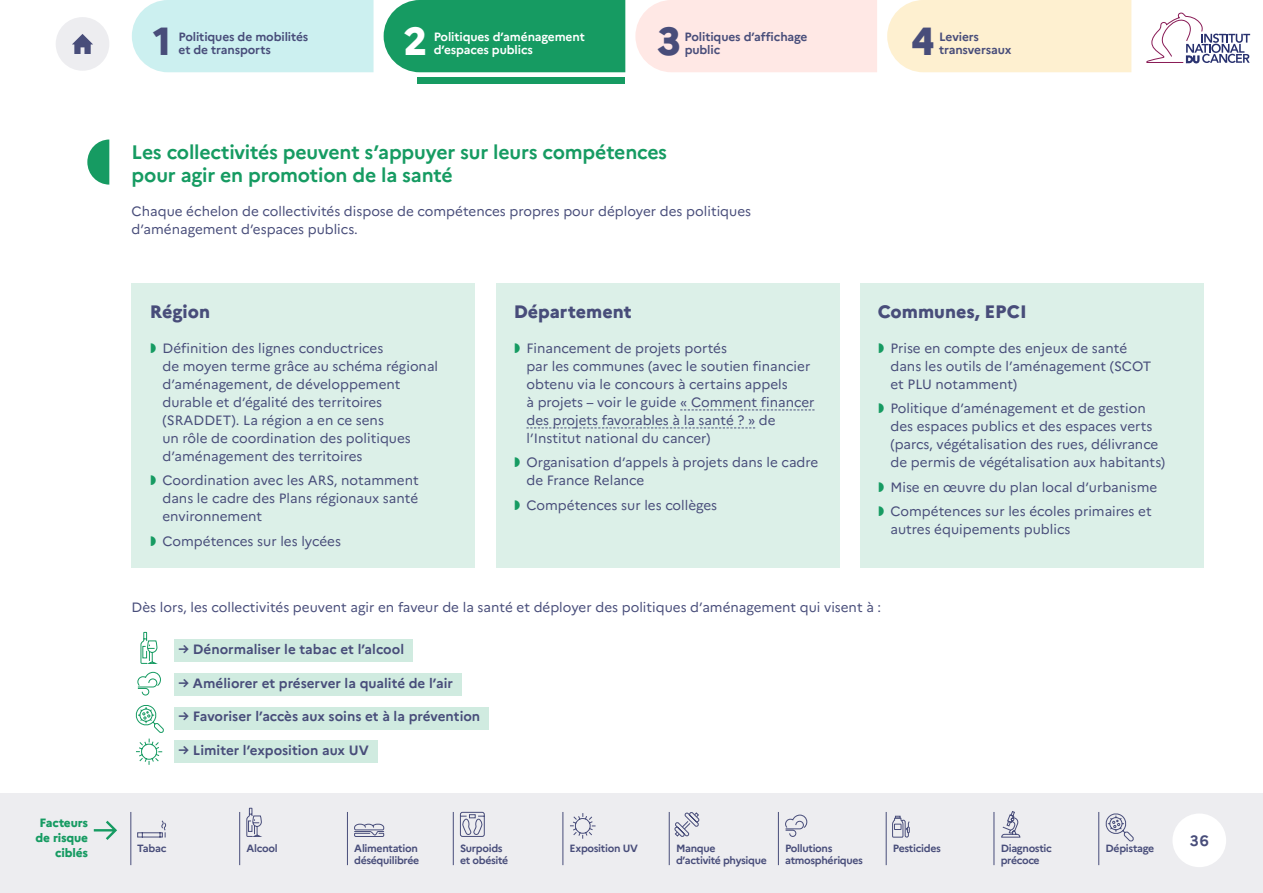
<style>
.page{position:relative;width:1263px;height:893px;background:#fff}
.page>*{position:absolute;margin:0;border:0;box-sizing:border-box;transform-origin:0 0}
.t1{font:800 39.15px "Marianne";color:#484d7a}
.t2{font:800 39.15px "Marianne";color:#fff}
.t3{font:700 19.5px/22.5px "Marianne";letter-spacing:-.01em;color:#169b62}
.t4{font:800 18px "Marianne";color:#484d7a}
.t5{font:700 15px "Marianne";color:#484d7a}
.t6{font:13.5px/18px "Marianne";color:#484d7a}
.t7{font:700 13.5px "Marianne";color:#484d7a}
.t8{font:700 12px "Marianne";letter-spacing:-.01em;color:#484d7a}
.t9{font:700 12px "Marianne";letter-spacing:-.01em;color:#fff}
.t10{font:800 12px/15px "Marianne";letter-spacing:-.01em;color:#169b62;text-align:right}
.t11{font:700 10.5px/12px "Marianne";letter-spacing:-.03em;color:#484d7a}
</style>
<div class="page">
<div style="left:132px;top:0;width:241px;height:72px;background:#ccf0f0"></div>
<div style="left:635px;top:0;width:242px;height:72px;background:#ffe8e5"></div>
<div style="left:887px;top:0;width:244px;height:72px;background:#fef0d0"></div>
<div style="left:384px;top:0;width:241px;height:72px;background:#169b62"></div>
<div style="left:418px;top:78px;width:207px;height:6px;background:#169b62"></div>
<div style="left:0;top:793px;width:1263px;height:100px;background:#ededf0"></div>
<svg style="left:94px;top:821px;width:23px;height:19px"></svg>
<div style="left:1172px;top:813px;width:54px;height:54px;background:#fff;border-radius:50%"></div>
<div style="left:56px;top:17px;width:53px;height:54px;background:#ededf0;border-radius:50%"></div>
<svg style="left:72px;top:34px;width:21px;height:20px"></svg>
<hr style="left:130px;top:812px;width:1px;height:53px;background:#484d7a">
<svg style="left:1146px;top:13px;width:104px;height:50px"></svg>
<hr style="left:239px;top:812px;width:1px;height:53px;background:#484d7a">
<hr style="left:347px;top:812px;width:1px;height:53px;background:#484d7a">
<hr style="left:453px;top:812px;width:1px;height:53px;background:#484d7a">
<hr style="left:562px;top:812px;width:1px;height:53px;background:#484d7a">
<hr style="left:669px;top:812px;width:1px;height:53px;background:#484d7a">
<hr style="left:778px;top:812px;width:1px;height:53px;background:#484d7a">
<hr style="left:886px;top:812px;width:1px;height:53px;background:#484d7a">
<hr style="left:993px;top:812px;width:1px;height:53px;background:#484d7a">
<hr style="left:1098px;top:812px;width:1px;height:53px;background:#484d7a">
<svg style="left:460px;top:812px;width:25px;height:25px"></svg>
<svg style="left:674px;top:812px;width:26px;height:25px"></svg>
<svg style="left:137px;top:820px;width:29px;height:18px"></svg>
<svg style="left:246px;top:807px;width:16px;height:30px"></svg>
<svg style="left:354px;top:823px;width:30px;height:14px"></svg>
<svg style="left:570px;top:813px;width:26px;height:26px"></svg>
<svg style="left:1105px;top:813px;width:29px;height:29px"></svg>
<svg style="left:1001px;top:811px;width:19px;height:27px"></svg>
<svg style="left:785px;top:814px;width:22px;height:23px"></svg>
<svg style="left:892px;top:816px;width:18px;height:22px"></svg>
<div style="left:174px;top:640px;width:239px;height:22px;background:#d0ebe0"></div>
<div style="left:174px;top:673px;width:287px;height:22px;background:#d0ebe0"></div>
<div style="left:174px;top:707px;width:315px;height:22px;background:#d0ebe0"></div>
<div style="left:174px;top:741px;width:203px;height:22px;background:#d0ebe0"></div>
<div style="left:132px;top:283px;width:343px;height:285px;background:#dcf0e8"></div>
<div style="left:496px;top:283px;width:343px;height:285px;background:#dcf0e8"></div>
<div style="left:860px;top:283px;width:344px;height:285px;background:#dcf0e8"></div>
<svg style="left:680px;top:410px;width:134px;height:1px"></svg>
<svg style="left:526px;top:428px;width:229px;height:1px"></svg>
<svg style="left:87px;top:140px;width:22px;height:45px"></svg>
<svg style="left:137px;top:671px;width:24px;height:25px"></svg>
<svg style="left:140px;top:632px;width:18px;height:32px"></svg>
<svg style="left:135px;top:705px;width:29px;height:60px"></svg>
<p class="t10" style="left:35px;top:814px;width:54px">Facteurs de risque ciblés</p>
<h1 class="t1" style="left:153px;top:11px;width:20px">1</h1>
<h1 class="t2" style="left:404px;top:11px;width:25px">2</h1>
<h1 class="t1" style="left:658px;top:11px;width:25px">3</h1>
<h1 class="t1" style="left:911px;top:11px;width:25px">4</h1>
<p class="t8" style="left:179px;top:27px;width:131px">Politiques de mobilités</p>
<p class="t9" style="left:434px;top:27px;width:153px">Politiques d’aménagement</p>
<p class="t8" style="left:685px;top:27px;width:124px">Politiques d’affichage</p>
<p class="t8" style="left:939px;top:27px;width:41px">Leviers</p>
<p class="t9" style="left:434px;top:41px;width:101px">d’espaces publics</p>
<p class="t8" style="left:685px;top:41px;width:37px">public</p>
<p class="t8" style="left:179px;top:41px;width:94px">et de transports</p>
<p class="t8" style="left:939px;top:41px;width:74px">transversaux</p>
<h2 class="t3" style="left:132px;top:139px;width:537px">Les collectivités peuvent s’appuyer sur leurs compétences pour agir en promotion de la santé</h2>
<p class="t6" style="left:132px;top:201px;width:621px">Chaque échelon de collectivités dispose de compétences propres pour déployer des politiques d’aménagement d’espaces publics.</p>
<h3 class="t4" style="left:150px;top:298px;width:62px">Région</h3>
<p class="t6" style="left:162px;top:338px;width:277px">Définition des lignes conductrices<br>de moyen terme grâce au schéma régional d’aménagement, de développement durable et d’égalité des territoires (SRADDET). La région a en ce sens<br>un rôle de coordination des politiques d’aménagement des territoires</p>
<p class="t6" style="left:162px;top:470px;width:258px;text-align:justify">Coordination avec les ARS, notamment dans le cadre des Plans régionaux santé environnement</p>
<p class="t6" style="left:162px;top:531px;width:180px">Compétences sur les lycées</p>
<h3 class="t4" style="left:514px;top:298px;width:119px">Département</h3>
<p class="t6" style="left:526px;top:338px;width:290px">Financement de projets portés<br>par les communes (avec le soutien financier obtenu via le concours à certains appels<br>à projets – voir le guide « Comment financer des projets favorables à la santé ? » de l’Institut national du cancer)</p>
<p class="t6" style="left:526px;top:452px;width:293px">Organisation d’appels à projets dans le cadre de France Relance</p>
<p class="t6" style="left:526px;top:495px;width:192px">Compétences sur les collèges</p>
<h3 class="t4" style="left:878px;top:298px;width:150px">Communes, EPCI</h3>
<p class="t6" style="left:890px;top:338px;width:262px">Prise en compte des enjeux de santé dans les outils de l’aménagement (SCOT et PLU notamment)</p>
<p class="t6" style="left:890px;top:398px;width:276px">Politique d’aménagement et de gestion des espaces publics et des espaces verts (parcs, végétalisation des rues, délivrance de permis de végétalisation aux habitants)</p>
<p class="t6" style="left:890px;top:474px;width:268px;line-height:24.5px">Mise en œuvre du plan local d’urbanisme<br>Compétences sur les écoles primaires et</p>
<p class="t6" style="left:890px;top:519px;width:182px">autres équipements publics</p>
<p class="t6" style="left:132px;top:597px;width:751px">Dès lors, les collectivités peuvent agir en faveur de la santé et déployer des politiques d’aménagement qui visent à :</p>
<p class="t7" style="left:178px;top:639px;width:227px">→ Dénormaliser le tabac et l’alcool</p>
<p class="t7" style="left:178px;top:673px;width:276px">→ Améliorer et préserver la qualité de l’air</p>
<p class="t7" style="left:178px;top:706px;width:303px">→ Favoriser l’accès aux soins et à la prévention</p>
<p class="t7" style="left:178px;top:740px;width:192px">→ Limiter l’exposition aux UV</p>
<p class="t11" style="left:137px;top:842px;width:31px">Tabac</p>
<p class="t11" style="left:246px;top:842px;width:33px">Alcool</p>
<p class="t11" style="left:354px;top:842px;width:66px">Alimentation déséquilibrée</p>
<p class="t11" style="left:570px;top:842px;width:70px">Exposition UV</p>
<p class="t11" style="left:1001px;top:842px;width:53px">Diagnostic</p>
<p class="t11" style="left:1105px;top:842px;width:50px">Dépistage</p>
<p class="t11" style="left:460px;top:842px;width:50px">Surpoids et obésité</p>
<p class="t11" style="left:676px;top:842px;width:92px">Manque<br>d’activité physique</p>
<p class="t11" style="left:785px;top:842px;width:79px">Pollutions atmosphériques</p>
<p class="t11" style="left:893px;top:842px;width:49px">Pesticides</p>
<p class="t11" style="left:1001px;top:854px;width:40px">précoce</p>
<p class="t5" style="left:1190px;top:829px;width:20px">36</p>
</div>
